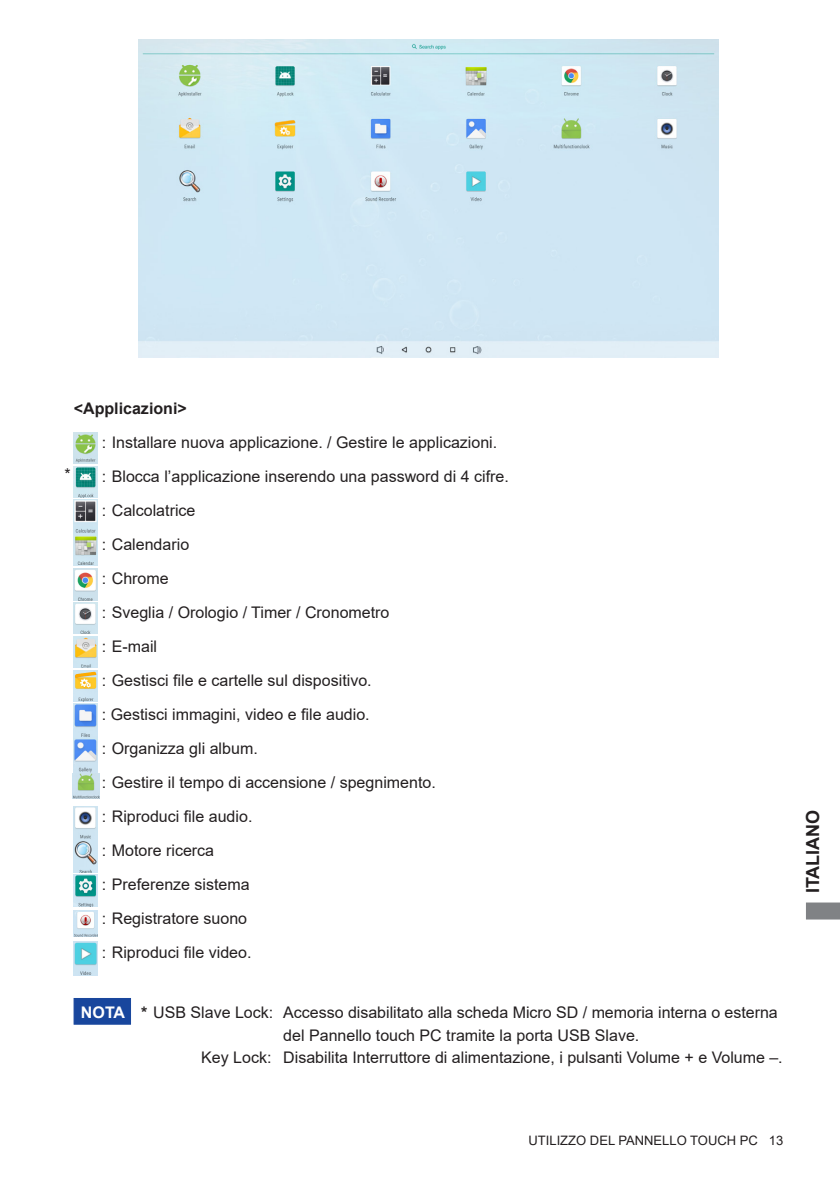
<style>
.page{position:relative;width:840px;height:1191px;background:#fff}
.page>*{position:absolute;margin:0;border:0;box-sizing:border-box;transform-origin:0 0}
.t1{font:700 18px "Arial";color:#231f20}
.t2{font:16px/34px "Arial";color:#231f20}
.t3{font:700 16px "Arial";color:#231f20}
.t4{font:700 16px "Arial";color:#fff}
.t5{font:13px "Arial";color:#231f20}
.s1{font-weight:700}
.s2{font-family:"Koz Min Pr 6 N"}
</style>
<div class="page">
<svg style="left:806px;top:902px;width:33px;height:17px"></svg>
<img style="left:74px;top:432px;width:23px;height:31px">
<img style="left:74px;top:466px;width:23px;height:99px">
<img style="left:74px;top:568px;width:23px;height:66px">
<img style="left:74px;top:636px;width:23px;height:31px">
<img style="left:74px;top:670px;width:24px;height:102px">
<img style="left:72px;top:773px;width:27px;height:25px">
<img style="left:74px;top:806px;width:23px;height:101px">
<img style="left:74px;top:910px;width:23px;height:26px">
<img style="left:74px;top:941px;width:23px;height:34px">
<img style="left:139px;top:40px;width:578px;height:317px">
<div style="left:74px;top:998px;width:57px;height:26px;background:#18469d"></div>
<p class="t3" style="left:74px;top:397px;width:114px">&lt;Applicazioni&gt;</p>
<p class="t2" style="left:102px;top:425px;width:408px">: Installare nuova applicazione. / Gestire le applicazioni.<br>: Blocca l’applicazione inserendo una password di 4 cifre. : Calcolatrice<br>: Calendario<br>: Chrome<br>: Sveglia / Orologio / Timer / Cronometro<br>: E-mail<br>: Gestisci file e cartelle sul dispositivo.<br>: Gestisci immagini, video e file audio.<br>: Organizza gli album.<br>: Gestire il tempo di accensione / spegnimento.<br>: Riproduci file audio.<br>: Motore ricerca<br>: Preferenze sistema<br>: Registratore suono<br>: Riproduci file video.</p>
<p class="t2" style="left:64px;top:457px;width:8px">*</p>
<p class="t4" style="left:81px;top:1001px;width:46px">NOTA</p>
<p class="t2" style="left:141px;top:995px;width:638px"><span class="s1">*</span> USB Slave Lock: Accesso disabilitato alla scheda Micro SD / memoria interna o esterna</p>
<p class="t2" style="left:283px;top:1018px;width:357px">del Pannello touch PC tramite la porta USB Slave.</p>
<p class="t2" style="left:153px;top:1040px;width:630px"><span class="s2">　　　</span>Key Lock: Disabilita Interruttore di alimentazione, i pulsanti Volume + e Volume –.</p>
<p class="t1" style="left:799px;top:893px;width:85px;rotate:-90deg">ITALIANO</p>
<p class="t5" style="left:528px;top:1131px;width:256px">UTILIZZO DEL PANNELLO TOUCH PC 13</p>
</div>
